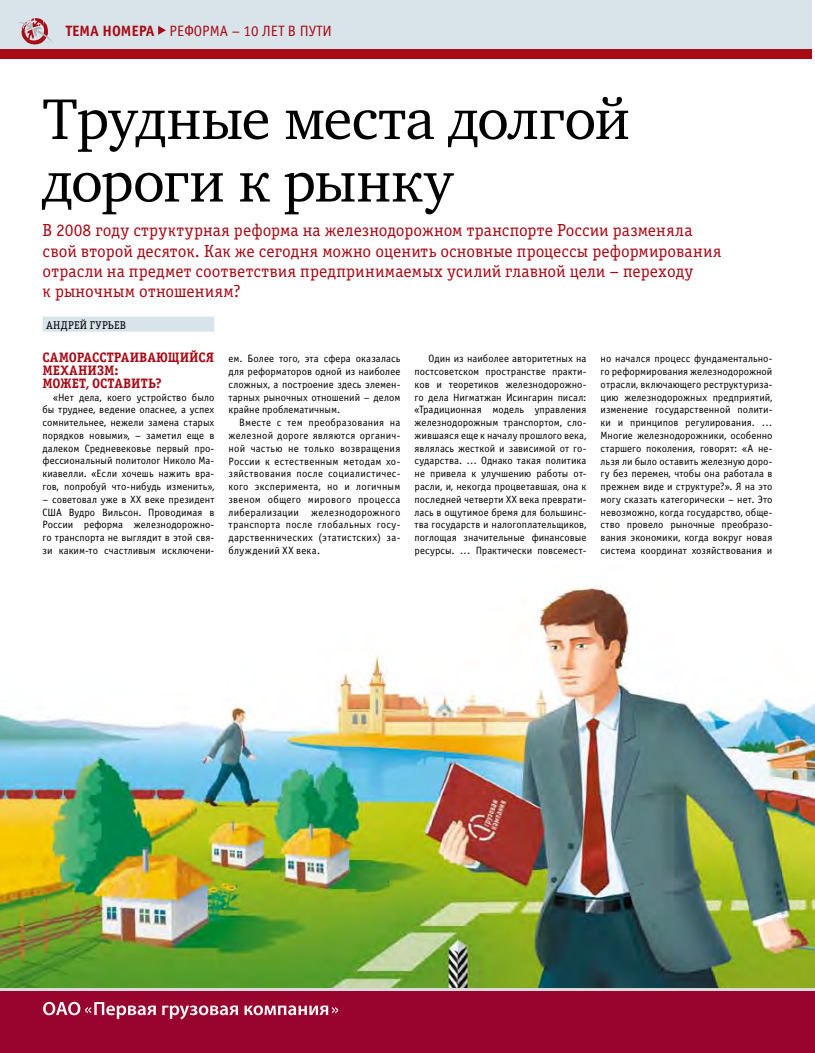
<style>
.page{position:relative;width:815px;height:1053px;background:#fff}
.page>*{position:absolute;margin:0;border:0;box-sizing:border-box;transform-origin:0 0}
.t1{font:58.75px/62.5px "Charter C";letter-spacing:-.025em;color:#000}
.t2{font:17.5px/20px "Officina Serif C";letter-spacing:.005em;color:#a60b16}
.t3{font:15px "Officina Sans C";color:#a60b16}
.t4{font:700 15px "Officina Sans C";color:#a60b16}
.t5{font:700 13.75px/12.8px "Officina Serif C";color:#a60b16}
.t6{font:11.25px "Officina Serif C";letter-spacing:.03em;color:#000}
.t7{font:10.62px/12.8px "Officina Sans C";letter-spacing:.015em;color:#000;text-align:justify}
</style>
<div class="page">
<div style="left:0;top:0;width:811px;height:59px;background:#d9e4ea"></div>
<svg style="left:18px;top:18px;width:34px;height:26px"></svg>
<div style="left:0;top:49px;width:811px;height:10px;background:#a60b16"></div>
<svg style="left:158px;top:26px;width:8px;height:9px"></svg>
<div style="left:43px;top:316px;width:171px;height:15px;background:#d9e4ea"></div>
<img style="left:0;top:585px;width:815px;height:403px">
<div style="left:0;top:989px;width:815px;height:63px;background:#99042e"></div>
<hr style="left:0;top:988px;width:815px;height:2px;background:#d9dadb">
<svg style="left:43px;top:1001px;width:296px;height:19px"></svg>
<p class="t4" style="left:66px;top:22px;width:10px">тема</p>
<p class="t4" style="left:102px;top:22px;width:10px">номера</p>
<p class="t3" style="left:169px;top:23px;width:155px">реформА – 10 лет в пути</p>
<p class="t1" style="left:43px;top:88px;width:589px">Трудные места долгой дороги к рынку</p>
<p class="t2" style="left:43px;top:221px;width:680px">В 2008 году структурная реформа на железнодорожном транспорте России разменяла свой второй десяток. Как же сегодня можно оценить основные процессы реформирования отрасли на предмет соответствия предпринимаемых усилий главной цели – переходу<br>к рыночным отношениям?</p>
<p class="t6" style="left:46px;top:319px;width:82px">АНДРЕЙ ГУРЬЕВ</p>
<p class="t5" style="left:43px;top:351px;width:173px">Саморасстраивающийся механизм:<br>может, оставить?</p>
<p class="t7" style="left:43px;top:391px;width:173px;text-indent:11px">«Нет дела, коего устройство было бы труднее, ведение опаснее, а успех сомнительнее, нежели замена старых порядков новыми», – заметил еще в далеком Средневековье первый про&shy;фессиональный политолог Николо Ма&shy;киавелли. «Если хочешь нажить вра&shy;гов, попробуй что-нибудь изменить»,</p>
<p class="t7" style="left:43px;top:493px;width:173px">– советовал уже в ХХ веке президент США Вудро Вильсон. Проводимая в России реформа железнодорожно&shy;го транспорта не выглядит в этой свя&shy;зи каким-то счастливым исключени-</p>
<p class="t7" style="left:415px;top:352px;width:173px;text-indent:14px">Один из наиболее авторитетных на постсоветском пространстве практи&shy;ков и теоретиков железнодорожно&shy;го дела Нигматжан Исингарин писал: «Традиционная модель управления железнодорожным транспортом, сло&shy;жившаяся еще к началу прошлого века, являлась жесткой и зависимой от го&shy;сударства. … Однако такая политика не привела к улучшению работы от&shy;расли, и, некогда процветавшая, она к последней четверти ХХ века преврати&shy;лась в ощутимое бремя для большинс&shy;тва государств и налогоплательщиков, поглощая значительные финансовые ресурсы. … Практически повсемест-</p>
<p class="t7" style="left:601px;top:352px;width:173px">но начался процесс фундаментально&shy;го реформирования железнодорожной отрасли, включающего реструктуриза&shy;цию железнодорожных предприятий, изменение государственной полити&shy;ки и принципов регулирования. … Многие железнодорожники, особенно старшего поколения, говорят: «А не&shy;льзя ли было оставить железную доро&shy;гу без перемен, чтобы она работала в прежнем виде и структуре?». Я на это могу сказать категорически – нет. Это невозможно, когда государство, обще&shy;ство провело рыночные преобразо&shy;вания экономики, когда вокруг новая система координат хозяйствования и</p>
<p class="t7" style="left:229px;top:352px;width:173px">ем. Более того, эта сфера оказалась</p>
<p class="t7" style="left:229px;top:365px;width:173px">для реформаторов одной из наиболее</p>
<p class="t7" style="left:229px;top:378px;width:173px">сложных, а построение здесь элемен-</p>
<p class="t7" style="left:229px;top:391px;width:173px">тарных рыночных отношений – делом</p>
<p class="t7" style="left:229px;top:403px;width:113px">крайне проблематичным.</p>
<p class="t7" style="left:239px;top:416px;width:163px">Вместе с тем преобразования на</p>
<p class="t7" style="left:229px;top:429px;width:173px">железной дороге являются органич-</p>
<p class="t7" style="left:229px;top:442px;width:173px">ной частью не только возвращения</p>
<p class="t7" style="left:229px;top:454px;width:173px">России к естественным методам хо-</p>
<p class="t7" style="left:229px;top:467px;width:173px">зяйствования после социалистичес-</p>
<p class="t7" style="left:229px;top:480px;width:173px">кого эксперимента, но и логичным</p>
<p class="t7" style="left:229px;top:493px;width:173px">звеном общего мирового процесса</p>
<p class="t7" style="left:229px;top:506px;width:173px">либерализации железнодорожного</p>
<p class="t7" style="left:229px;top:518px;width:173px">транспорта после глобальных госу-</p>
<p class="t7" style="left:229px;top:531px;width:173px">дарственнических (этатистских) за-</p>
<p class="t7" style="left:229px;top:544px;width:93px">блуждений ХХ века.</p>
</div>
